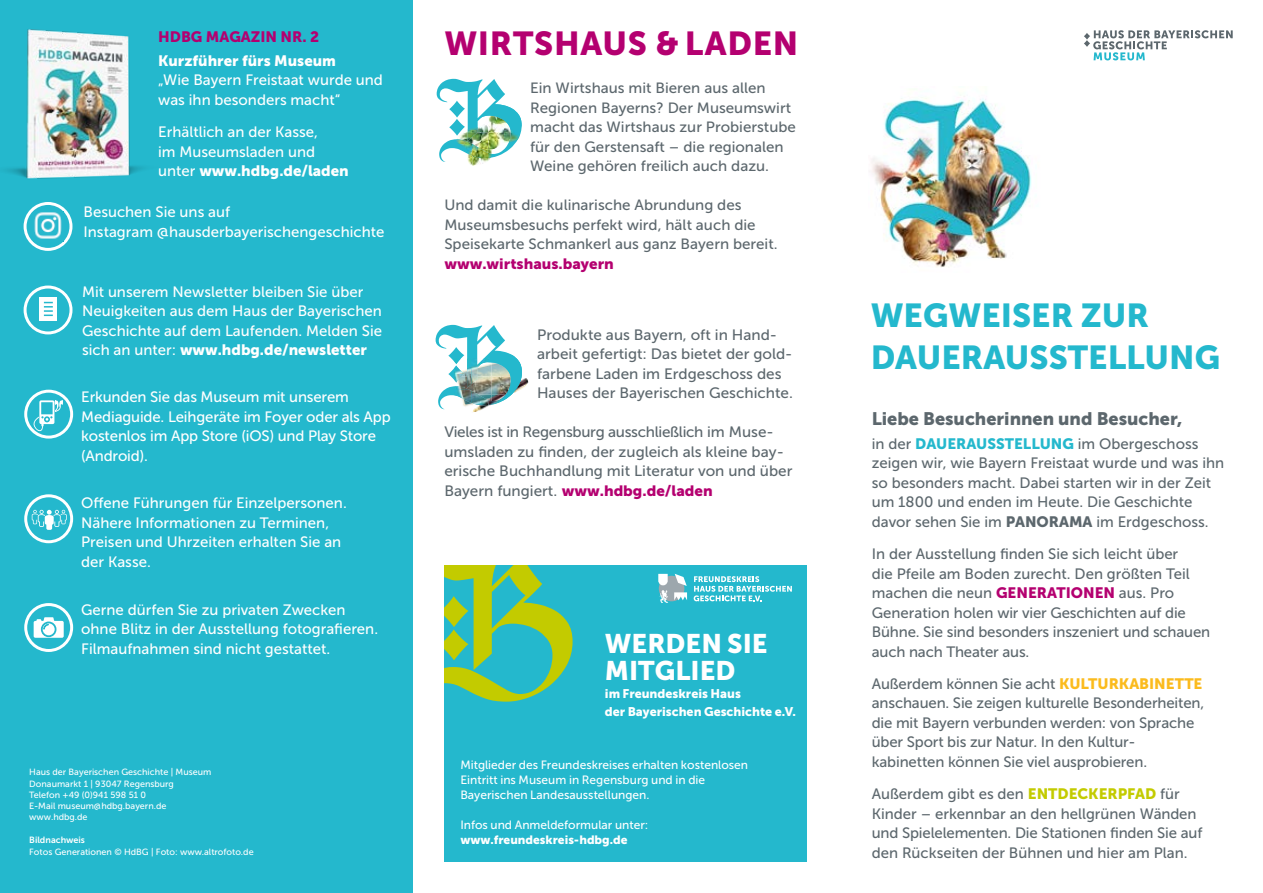
<style>
.page{position:relative;width:1263px;height:893px;background:#fff}
.page>*{position:absolute;margin:0;border:0;box-sizing:border-box;transform-origin:0 0}
.t1{font:33px "Museo Sans 900";color:#24b8cd}
.t2{font:33px "Museo Sans 900";letter-spacing:.02em;color:#b40070}
.t3{font:26.7px/26.7px "Museo Sans 900";color:#fff}
.t4{font:18px "Museo Sans 900";color:#5c676d}
.t5{font:15px/19.5px "Museo Sans 500";color:#5c676d}
.t6{font:15px/19.5px "Museo Sans 500";color:#fff}
.t7{font:15px "Museo Sans 900";color:#fff}
.t8{font:15px "Museo Sans 900";color:#b40070}
.t9{font:14.85px/19.5px "Museo Sans 500";color:#5c676d}
.t10{font:14.85px "Museo Sans 900";color:#b40070}
.t11{font:12.45px/17.9px "Museo Sans 900";color:#fff}
.t12{font:12px/15px "Museo Sans 500";color:#fff}
.t13{font:12px "Museo Sans 900";color:#fff}
.t14{font:9px/11.2px "Museo Sans 500";color:#fff}
.t15{font:9px "Museo Sans 700";color:#fff}
.s1{font-family:"Museo Sans 500"}
.s2{font-family:"Museo Sans 500";font-size:15px;color:#5c676d}
.s3{font-family:"Museo Sans 900";color:#24b8cd}
.s4{font-family:"Museo Sans 900"}
.s5{font-family:"Museo Sans 900";color:#b40070}
.s6{font-family:"Museo Sans 900";color:#fbbb1d}
.s7{font-family:"Museo Sans 900";color:#c3cb00}
</style>
<div class="page">
<img style="left:522px;top:378px;width:7px;height:11px">
<img style="left:473px;top:409px;width:10px;height:3px">
<img style="left:436px;top:325px;width:86px;height:84px">
<div style="left:0;top:0;width:412px;height:893px;background:#24b8cd"></div>
<div style="left:24px;top:202px;width:48px;height:49px;border:3px solid #fff;border-radius:50%"></div>
<img style="left:871px;top:98px;width:161px;height:170px">
<svg style="left:1084px;top:30px;width:149px;height:30px"></svg>
<img style="left:7px;top:29px;width:136px;height:150px">
<svg style="left:34px;top:617px;width:30px;height:21px"></svg>
<div style="left:24px;top:603px;width:49px;height:49px;border:3px solid #fff;border-radius:50%"></div>
<div style="left:24px;top:494px;width:49px;height:49px;border:3px solid #fff;border-radius:50%"></div>
<svg style="left:32px;top:510px;width:35px;height:20px"></svg>
<div style="left:24px;top:390px;width:49px;height:49px;border:3px solid #fff;border-radius:50%"></div>
<svg style="left:33px;top:400px;width:30px;height:31px"></svg>
<div style="left:24px;top:286px;width:48px;height:48px;border:3px solid #fff;border-radius:50%"></div>
<div style="left:39px;top:297px;width:18px;height:24px;background:#fff"></div>
<svg style="left:44px;top:302px;width:9px;height:14px"></svg>
<div style="left:444px;top:565px;width:363px;height:297px;background:#24b8cd"></div>
<svg style="left:444px;top:565px;width:128px;height:137px"></svg>
<svg style="left:694px;top:576px;width:98px;height:25px"></svg>
<div style="left:659px;top:576px;width:25px;height:25px;background:#9da7ad;border-radius:50%"></div>
<svg style="left:675px;top:574px;width:12px;height:12px"></svg>
<svg style="left:674px;top:592px;width:13px;height:8px"></svg>
<svg style="left:658px;top:574px;width:10px;height:29px"></svg>
<img style="left:34px;top:212px;width:28px;height:27px">
<img style="left:437px;top:79px;width:85px;height:87px">
<p class="t8" style="left:158px;top:28px;width:162px">HDBG MAGAZIN NR. 2</p>
<p class="t7" style="left:158px;top:52px;width:179px">Kurzführer fürs Museum</p>
<p class="t6" style="left:158px;top:70px;width:226px">„Wie Bayern Freistaat wurde und was ihn besonders macht“</p>
<p class="t6" style="left:158px;top:122px;width:161px">Erhältlich an der Kasse, im Museumsladen und</p>
<p class="t7" style="left:158px;top:162px;width:192px"><span class="s1">unter</span> www.hdbg.de/laden</p>
<p class="t6" style="left:84px;top:202px;width:302px">Besuchen Sie uns auf<br>Instagram @hausderbayerischengeschichte</p>
<p class="t6" style="left:82px;top:282px;width:301px">Mit unserem Newsletter bleiben Sie über<br>Neuigkeiten aus dem Haus der Bayerischen<br>Geschichte auf dem Laufenden. Melden Sie</p>
<p class="t7" style="left:82px;top:342px;width:286px"><span class="s1">sich an unter:</span> www.hdbg.de/newsletter</p>
<p class="t6" style="left:81px;top:388px;width:311px">Erkunden Sie das Museum mit unserem Mediaguide. Leihgeräte im Foyer oder als App kostenlos im App Store (iOS) und Play Store (Android).</p>
<p class="t6" style="left:81px;top:493px;width:267px">Offene Führungen für Einzelpersonen.<br>Nähere Informationen zu Terminen,<br>Preisen und Uhrzeiten erhalten Sie an der Kasse.</p>
<p class="t6" style="left:81px;top:600px;width:298px">Gerne dürfen Sie zu privaten Zwecken ohne Blitz in der Ausstellung fotografieren.<br>Filmaufnahmen sind nicht gestattet.</p>
<p class="t14" style="left:29px;top:767px;width:184px">Haus der Bayerischen Geschichte | Museum<br>Donaumarkt 1 | 93047 Regensburg<br>Telefon +49 (0)941 598 51 0<br>E-Mail museum@hdbg.bayern.de www.hdbg.de</p>
<p class="t15" style="left:29px;top:835px;width:57px">Bildnachweis</p>
<p class="t14" style="left:29px;top:846px;width:226px">Fotos Generationen © HdBG | Foto: www.altrofoto.de</p>
<h1 class="t2" style="left:444px;top:24px;width:355px">WIRTSHAUS &amp; LADEN</h1>
<p class="t9" style="left:530px;top:79px;width:267px">Ein Wirtshaus mit Bieren aus allen Regionen Bayerns? Der Museumswirt macht das Wirtshaus zur Probierstube für den Gerstensaft – die regionalen Weine gehören freilich auch dazu.</p>
<p class="t9" style="left:444px;top:196px;width:335px">Und damit die kulinarische Abrundung des<br>Museumsbesuchs perfekt wird, hält auch die<br>Speisekarte Schmankerl aus ganz Bayern bereit.</p>
<p class="t10" style="left:444px;top:255px;width:171px">www.wirtshaus.bayern</p>
<p class="t5" style="left:537px;top:325px;width:257px">Produkte aus Bayern, oft in Hand&shy;arbeit gefertigt: Das bietet der gold&shy;farbene Laden im Erdgeschoss des Hauses der Bayerischen Geschichte.</p>
<p class="t5" style="left:444px;top:422px;width:350px">Vieles ist in Regensburg ausschließlich im Muse&shy;umsladen zu finden, der zugleich als kleine bay&shy;erische Buchhandlung mit Literatur von und über</p>
<p class="t10" style="left:444px;top:482px;width:270px"><span class="s2">Bayern fungiert.</span> www.hdbg.de/laden</p>
<h2 class="t3" style="left:605px;top:630px;width:164px">WERDEN SIE<br>MITGLIED</h2>
<p class="t11" style="left:605px;top:684px;width:193px">im Freundeskreis Haus<br>der Bayerischen Geschichte e.V.</p>
<p class="t12" style="left:460px;top:757px;width:289px">Mitglieder des Freundeskreises erhalten kostenlosen<br>Eintritt ins Museum in Regensburg und in die<br>Bayerischen Landesausstellungen.</p>
<p class="t12" style="left:460px;top:817px;width:190px">Infos und Anmeldeformular unter:</p>
<p class="t13" style="left:460px;top:833px;width:169px">www.freundeskreis-hdbg.de</p>
<h1 class="t1" style="left:871px;top:297px;width:280px">WEGWEISER ZUR</h1>
<h1 class="t1" style="left:871px;top:339px;width:351px">DAUERAUSSTELLUNG</h1>
<p class="t4" style="left:872px;top:408px;width:312px">Liebe Besucherinnen und Besucher,</p>
<p class="t5" style="left:872px;top:434px;width:354px">in der <span class="s3">DAUERAUSSTELLUNG</span> im Obergeschoss zeigen wir, wie Bayern Freistaat wurde und was ihn so besonders macht. Dabei starten wir in der Zeit um 1800 und enden im Heute. Die Geschichte davor sehen Sie im <span class="s4">PANORAMA</span> im Erdgeschoss.</p>
<p class="t5" style="left:872px;top:544px;width:340px">In der Ausstellung finden Sie sich leicht über<br>die Pfeile am Boden zurecht. Den größten Teil machen die neun <span class="s5">GENERATIONEN</span> aus. Pro Generation holen wir vier Geschichten auf die Bühne. Sie sind besonders inszeniert und schauen auch nach Theater aus.</p>
<p class="t5" style="left:872px;top:674px;width:334px">Außerdem können Sie acht <span class="s6">KULTURKABINETTE </span>anschauen. Sie zeigen kulturelle Besonderheiten, die mit Bayern verbunden werden: von Sprache über Sport bis zur Natur. In den Kultur&shy;kabinetten können Sie viel ausprobieren.</p>
<p class="t5" style="left:872px;top:784px;width:332px">Außerdem gibt es den <span class="s7">ENTDECKERPFAD</span> für Kinder – erkennbar an den hellgrünen Wänden und Spielelementen. Die Stationen finden Sie auf den Rückseiten der Bühnen und hier am Plan.</p>
</div>
